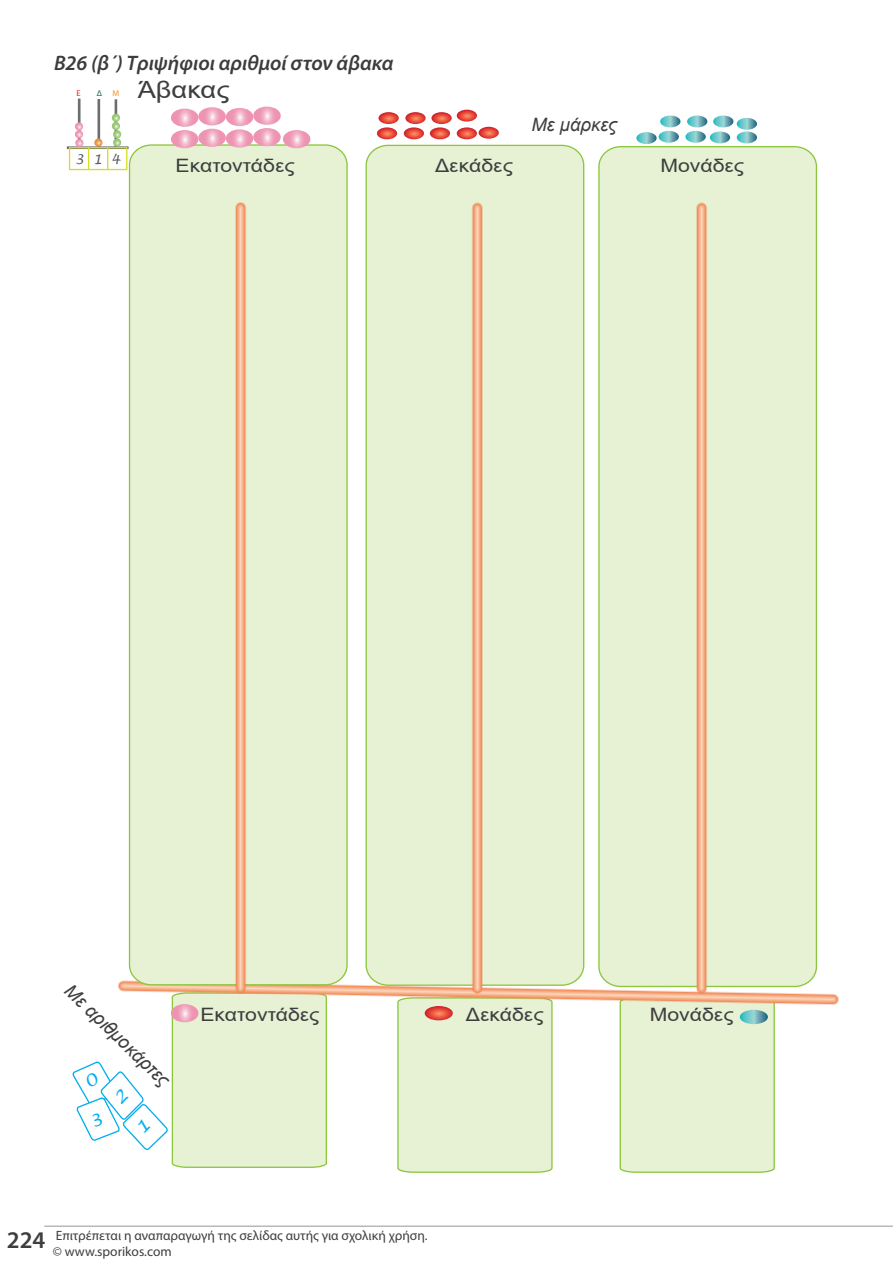
<style>
.page{position:relative;width:893px;height:1263px;background:#fff}
.page>*{position:absolute;margin:0;border:0;box-sizing:border-box;transform-origin:0 0}
.t1{font:23.7px "Arial";color:#3e3e3f;scale:1.15 1}
.title_2{font:italic 600 21px "Myriad Pro";color:#3c3c3d}
.t2{font:18.45px "Arial";color:#3e3e3f;scale:1.15 1}
.t3{font:italic 18.45px "Arial";color:#3e3e3f}
.t4{font:13.5px/16.2px "Myriad Pro";color:#3e3e3f}
.t5{font:italic 13.5px "Lucida Handwriting";color:#57585a}
.t6{font:8.4px "Myriad Pro";color:#ee1d23}
.t7{font:8.4px "Myriad Pro";color:#0c6638}
.t8{font:8.4px "Myriad Pro";color:#f7931d}
.s1{font-weight:600;font-size:24px}
</style>
<div class="page">
<hr style="left:97px;top:99px;width:3px;height:48px;background:#6c6d70">
<hr style="left:78px;top:99px;width:3px;height:48px;background:#6c6d70">
<hr style="left:115px;top:99px;width:2px;height:49px;background:#6c6d70">
<hr style="left:67px;top:146px;width:62px;height:3px;background:#6c6d70">
<div style="left:69px;top:147px;width:58px;height:23px;border:1px solid #d6df21"></div>
<svg style="left:75px;top:114px;width:46px;height:56px"></svg>
<div style="left:365px;top:144px;width:220px;height:832px;background:#e7f1d4"></div>
<div style="left:598px;top:146px;width:220px;height:830px;background:#e7f1d4"></div>
<div style="left:696px;top:208px;width:11px;height:780px;background:#e9c7a1"></div>
<div style="left:697px;top:208px;width:9px;height:780px;background:#f38e5c"></div>
<div style="left:698px;top:208px;width:7px;height:780px;background:#f49f73"></div>
<div style="left:699px;top:208px;width:5px;height:780px;background:#f6b188"></div>
<hr style="left:700px;top:208px;width:3px;height:780px;background:#f9c2a0">
<hr style="left:701px;top:208px;width:1px;height:780px;background:#fbd4bb">
<div style="left:472px;top:208px;width:11px;height:780px;background:#e9c7a1"></div>
<div style="left:473px;top:208px;width:9px;height:780px;background:#f38e5c"></div>
<div style="left:474px;top:208px;width:7px;height:780px;background:#f49f73"></div>
<div style="left:475px;top:208px;width:5px;height:780px;background:#f6b188"></div>
<hr style="left:476px;top:208px;width:3px;height:780px;background:#f9c2a0">
<hr style="left:477px;top:208px;width:1px;height:780px;background:#fbd4bb">
<div style="left:128px;top:144px;width:220px;height:832px;background:#e7f1d4"></div>
<svg style="left:235px;top:208px;width:11px;height:768px;background:#e9c6a0"></svg>
<div style="left:236px;top:208px;width:9px;height:780px;background:#f38e5c"></div>
<div style="left:237px;top:208px;width:7px;height:780px;background:#f49f73"></div>
<div style="left:238px;top:208px;width:5px;height:780px;background:#f6b188"></div>
<hr style="left:239px;top:208px;width:3px;height:780px;background:#f9c2a0">
<hr style="left:240px;top:208px;width:1px;height:780px;background:#fbd4bb">
<svg style="left:377px;top:110px;width:122px;height:29px"></svg>
<svg style="left:636px;top:116px;width:121px;height:28px"></svg>
<svg style="left:171px;top:107px;width:139px;height:41px"></svg>
<hr style="left:44px;top:1226px;width:849px;height:1px;background:#939598">
<svg style="left:72px;top:976px;width:767px;height:197px"></svg>
<p class="title_2" style="left:54px;top:49px;width:341px">B26 (β΄) Τριψήφιοι αριθμοί στον άβακα</p>
<p class="t6" style="left:76px;top:88px;width:6px">E</p>
<p class="t7" style="left:97px;top:88px;width:7px">Δ</p>
<p class="t8" style="left:113px;top:88px;width:8px">Μ</p>
<p class="t5" style="left:75px;top:151px;width:47px">3 1 4</p>
<p class="t1" style="left:138px;top:73px;width:81px">Άβακας</p>
<p class="t3" style="left:531px;top:112px;width:87px">Με μάρκες</p>
<p class="t2" style="left:176px;top:153px;width:105px">Εκατοντάδες</p>
<p class="t2" style="left:435px;top:153px;width:69px">Δεκάδες</p>
<p class="t2" style="left:660px;top:153px;width:74px">Μονάδες</p>
<p class="t3" style="left:76px;top:979px;width:139px;rotate:44deg">Με αριθμοκάρτες</p>
<p class="t2" style="left:200px;top:1002px;width:105px">Εκατοντάδες</p>
<p class="t2" style="left:466px;top:1002px;width:69px">Δεκάδες</p>
<p class="t2" style="left:650px;top:1002px;width:74px">Μονάδες</p>
<p class="t4" style="left:53px;top:1227px;width:376px;text-indent:-46px"><span class="s1">224</span> Επιτρέπεται η αναπαραγωγή της σελίδας αυτής για σχολική χρήση. © www.sporikos.com</p>
</div>
